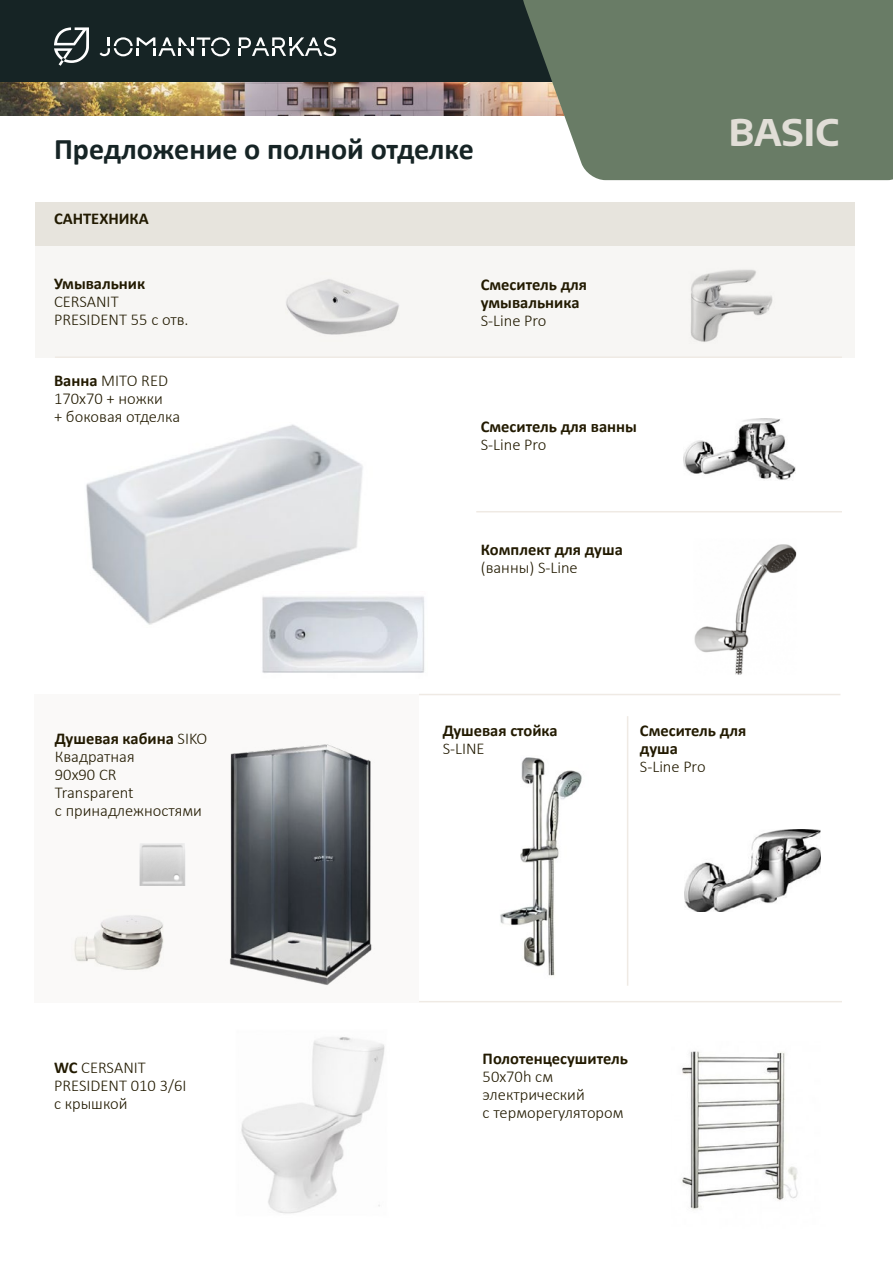
<style>
.page{position:relative;width:893px;height:1263px;background:#fff}
.page>*{position:absolute;margin:0;border:0;box-sizing:border-box;transform-origin:0 0}
.t1{font:700 36px "Encode Sans Semi Expanded";color:#e1ded7}
.t2{font:700 30px "Calibri";color:#162425}
.t3{font:300 16.5px/18px "Calibri";color:#221a01}
.t4{font:700 16.5px/18px "Calibri";color:#221a01}
.s1{font-weight:700}
</style>
<div class="page">
<div style="left:35px;top:694px;width:384px;height:308px;background:#faf9f8"></div>
<div style="left:35px;top:246px;width:820px;height:112px;background:#f7f6f4"></div>
<img style="left:86px;top:424px;width:277px;height:201px">
<div style="left:35px;top:202px;width:820px;height:44px;background:#e7e4dd"></div>
<img style="left:684px;top:418px;width:111px;height:62px">
<img style="left:286px;top:279px;width:113px;height:56px">
<img style="left:241px;top:1037px;width:144px;height:177px">
<img style="left:691px;top:270px;width:82px;height:72px">
<img style="left:261px;top:592px;width:164px;height:81px">
<img style="left:682px;top:1051px;width:116px;height:159px">
<img style="left:230px;top:744px;width:142px;height:241px">
<img style="left:694px;top:544px;width:103px;height:131px">
<img style="left:500px;top:757px;width:82px;height:219px">
<img style="left:74px;top:915px;width:90px;height:55px">
<hr style="left:55px;top:356px;width:787px;height:2px;background:#efeae4">
<hr style="left:627px;top:716px;width:1px;height:270px;background:#efeae4">
<hr style="left:419px;top:694px;width:421px;height:1px;background:#efeae4">
<hr style="left:476px;top:511px;width:366px;height:1px;background:#efeae4">
<hr style="left:419px;top:1001px;width:423px;height:1px;background:#efeae4">
<img style="left:684px;top:829px;width:136px;height:83px">
<img style="left:0;top:81px;width:520px;height:34px">
<div style="left:0;top:0;width:893px;height:81px;background:#162425"></div>
<svg style="left:520px;top:0;width:373px;height:180px;background:#71826e"></svg>
<svg style="left:54px;top:27px;width:35px;height:39px"></svg>
<svg style="left:239px;top:37px;width:97px;height:19px"></svg>
<svg style="left:100px;top:37px;width:130px;height:19px"></svg>
<img style="left:139px;top:843px;width:47px;height:42px">
<h2 class="t2" style="left:54px;top:128px;width:422px">Предложение о полной отделке</h2>
<p class="t4" style="left:54px;top:209px;width:96px">САНТЕХНИКА</p>
<p class="t4" style="left:54px;top:275px;width:93px">Умывальник</p>
<p class="t3" style="left:54px;top:293px;width:136px">CERSANIT<br>PRESIDENT 55 с отв.</p>
<p class="t3" style="left:54px;top:371px;width:128px"><span class="s1">Ванна</span> MITO RED<br>170x70 + ножки<br>+ боковая отделка</p>
<p class="t4" style="left:481px;top:276px;width:108px">Смеситель для умывальника</p>
<p class="t3" style="left:481px;top:312px;width:67px">S-Line Pro</p>
<p class="t4" style="left:481px;top:417px;width:158px">Смеситель для ванны</p>
<p class="t3" style="left:481px;top:435px;width:67px">S-Line Pro</p>
<p class="t4" style="left:481px;top:540px;width:143px">Комплект для душа</p>
<p class="t3" style="left:481px;top:559px;width:98px">(ванны) S-Line</p>
<h1 class="t1" style="left:729px;top:103px;width:112px">BASIC</h1>
<p class="t3" style="left:55px;top:729px;width:154px"><span class="s1">Душевая кабина</span> SIKO<br>Квадратная<br>90х90 CR<br>Transparent<br>с принадлежностями</p>
<p class="t3" style="left:54px;top:1058px;width:134px"><span class="s1">WC</span> CERSANIT<br>PRESIDENT 010 3/6I с крышкой</p>
<p class="t4" style="left:443px;top:721px;width:117px">Душевая стойка</p>
<p class="t3" style="left:443px;top:739px;width:43px">S-LINE</p>
<p class="t4" style="left:640px;top:721px;width:108px">Смеситель для душа</p>
<p class="t3" style="left:640px;top:757px;width:67px">S-Line Pro</p>
<p class="t4" style="left:483px;top:1049px;width:147px">Полотенцесушитель</p>
<p class="t3" style="left:483px;top:1067px;width:142px">50х70h см электрический<br>с терморегулятором</p>
</div>
